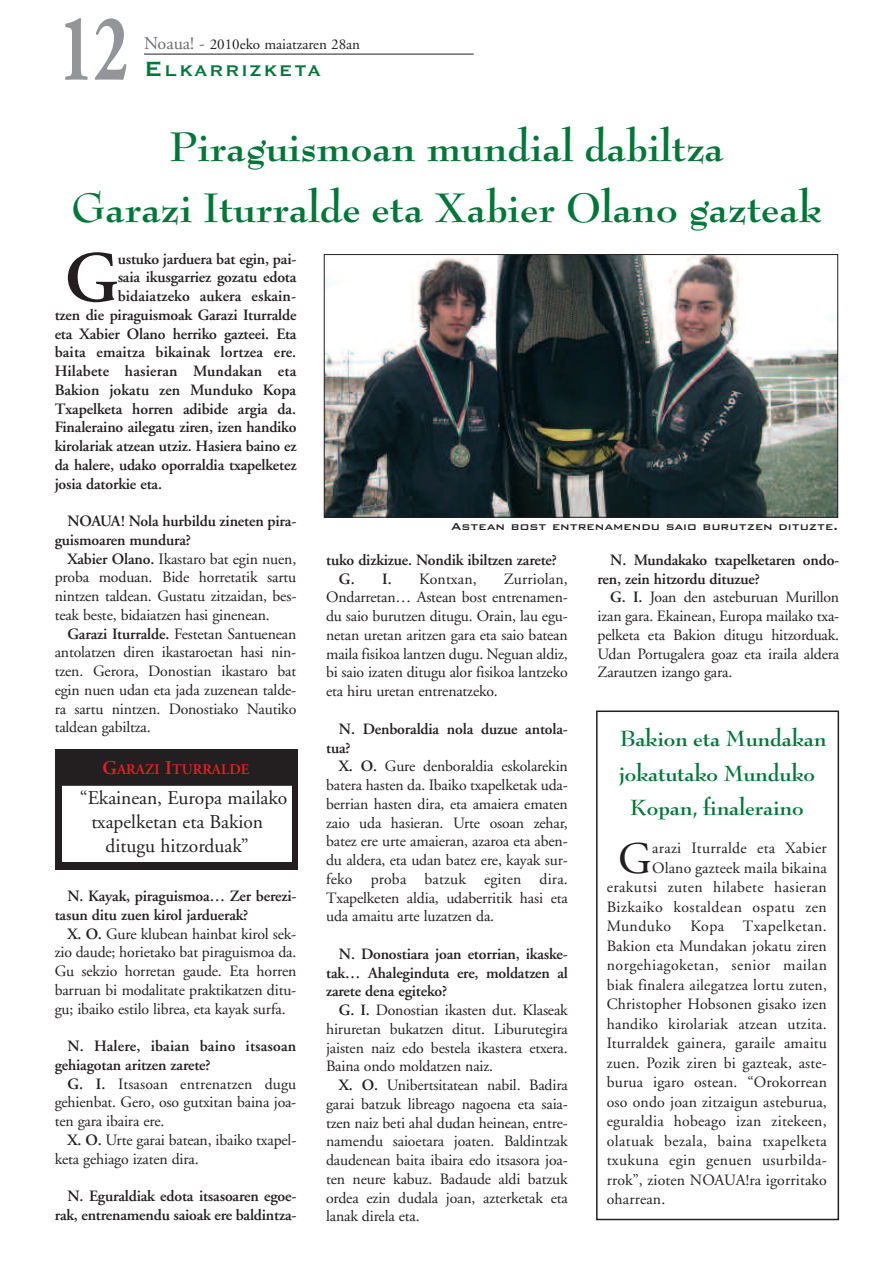
<style>
.page{position:relative;width:893px;height:1263px;background:#fff}
.page>*{position:absolute;margin:0;border:0;box-sizing:border-box;transform-origin:0 0}
.t1{font:700 95.55px "Adobe Garamond";color:#939598;scale:.7 1}
.t2{font:600 72.3px "Adobe Garamond";color:#231f20}
.t3{font:45.15px "Adobe Garamond";color:#231f20}
.t4{font:700 45px/61.5px "Bernhard Modern";color:#007638;text-align:center}
.t5{font:700 24px/34.5px "Bernhard Modern";letter-spacing:-.01em;color:#007638;text-align:center}
.t6{font:700 20.25px "Copperplate Gothic BT";letter-spacing:.085em;color:#007638}
.t7{font:19.5px "Adobe Garamond";color:#231f20}
.t8{font:15.75px/18.8px "Adobe Garamond";letter-spacing:.005em;color:#231f20;text-align:justify}
.t9{font:600 15.75px/18.8px "Adobe Garamond";letter-spacing:-.01em;color:#231f20}
.t10{font:600 15.75px "Adobe Garamond";letter-spacing:.01em;color:#231f20}
.t11{font:15.75px "Adobe Garamond";letter-spacing:.03em;color:#231f20}
.t12{font:15.75px "Adobe Garamond";letter-spacing:.025em;color:#231f20}
.t13{font:15px "Adobe Garamond";color:#231f20}
.t14{font:600 14.7px "Adobe Garamond";color:#ee1e24}
.t15{font:500 13.5px "Bank Gothic BT";color:#231f20}
.s1{font-size:18px;color:#6c6d70}
.s2{font-size:27px}
.s3{font-weight:600}
.s4{font-size:19.5px}
</style>
<div class="page">
<hr style="left:144px;top:54px;width:330px;height:1px;background:#231f20">
<img style="left:326px;top:256px;width:510px;height:260px">
<div style="left:324px;top:254px;width:514px;height:264px;border:1px solid #231f20"></div>
<div style="left:596px;top:710px;width:243px;height:510px;border:2px solid #231f20"></div>
<div style="left:55px;top:749px;width:243px;height:120px;background:#231f20"></div>
<div style="left:62px;top:786px;width:230px;height:76px;background:#fff"></div>
<div style="left:59px;top:754px;width:234px;height:32px;border:2px solid #231f20"></div>
<h1 class="t1" style="left:59px;top:11px;width:101px">12</h1>
<p class="t13" style="left:144px;top:38px;width:218px"><span class="s1">Noaua! -</span> 2010eko maiatzaren 28an</p>
<p class="t6" style="left:144px;top:58px;width:178px"><span class="s2">E</span>LKARRIZKETA</p>
<h3 class="t4" style="left:71px;top:117px;width:752px">Piraguismoan mundial dabiltza<br>Garazi Iturralde eta Xabier Olano gazteak</h3>
<h2 class="t2" style="left:65px;top:249px;width:55px">G</h2>
<p class="t9" style="left:118px;top:251px;width:180px">ustuko jarduera bat egin, pai-</p>
<p class="t9" style="left:118px;top:269px;width:180px">saia ikusgarriez gozatu edota</p>
<p class="t10" style="left:118px;top:290px;width:180px">bidaiatzeko aukera eskain-</p>
<p class="t9" style="left:55px;top:307px;width:243px">tzen die piraguismoak Garazi Iturralde</p>
<p class="t9" style="left:55px;top:326px;width:243px">eta Xabier Olano herriko gazteei. Eta</p>
<p class="t10" style="left:55px;top:346px;width:243px">baita emaitza bikainak lortzea ere.</p>
<p class="t10" style="left:55px;top:365px;width:243px">Hilabete hasieran Mundakan eta</p>
<p class="t9" style="left:55px;top:382px;width:243px">Bakion jokatu zen Munduko Kopa</p>
<p class="t9" style="left:55px;top:401px;width:243px">Txapelketa horren adibide argia da.</p>
<p class="t9" style="left:55px;top:419px;width:243px">Finaleraino ailegatu ziren, izen handiko</p>
<p class="t9" style="left:55px;top:438px;width:243px">kirolariak atzean utziz. Hasiera baino ez</p>
<p class="t9" style="left:55px;top:457px;width:243px">da halere, udako oporraldia txapelketez</p>
<p class="t9" style="left:55px;top:476px;width:109px">josia datorkie eta.</p>
<p class="t9" style="left:55px;top:513px;width:243px;text-indent:13px">NOAUA! Nola hurbildu zineten pira&shy;guismoaren mundura?</p>
<p class="t8" style="left:55px;top:551px;width:243px;text-indent:13px"><span class="s3">Xabier Olano.</span> Ikastaro bat egin nuen, proba moduan. Bide horretatik sartu nintzen taldean. Gustatu zitzaidan, bes&shy;teak beste, bidaiatzen hasi ginenean.</p>
<p class="t8" style="left:55px;top:626px;width:243px;text-indent:13px"><span class="s3">Garazi Iturralde.</span> Festetan Santuenean antolatzen diren ikastaroetan hasi nin&shy;tzen. Gerora, Donostian ikastaro bat egin nuen udan eta jada zuzenean talde&shy;ra sartu nintzen. Donostiako Nautiko taldean gabiltza.</p>
<p class="t15" style="left:451px;top:518px;width:388px">Astean bost entrenamendu saio burutzen dituzte.</p>
<p class="t9" style="left:597px;top:552px;width:243px;text-indent:13px">N. Mundakako txapelketaren ondo&shy;ren, zein hitzordu dituzue?</p>
<p class="t8" style="left:597px;top:589px;width:243px;text-indent:13px"><span class="s3">G. I.</span> Joan den asteburuan Murillon izan gara. Ekainean, Europa mailako txa&shy;pelketa eta Bakion ditugu hitzorduak.<br>Udan Portugalera goaz eta iraila aldera Zarautzen izango gara.</p>
<p class="t9" style="left:339px;top:552px;width:220px;text-indent:-13px">tuko dizkizue. Nondik ibiltzen zarete?<br>G. I.</p>
<p class="t8" style="left:326px;top:571px;width:243px;text-indent:178px">Zurriolan, Ondarretan… Astean bost entrenamen&shy;du saio burutzen ditugu. Orain, lau egu&shy;netan uretan aritzen gara eta saio batean maila fisikoa lantzen dugu. Neguan aldiz, bi saio izaten ditugu alor fisikoa lantzeko eta hiru uretan entrenatzeko.</p>
<p class="t9" style="left:326px;top:721px;width:243px;text-indent:13px">N. Denboraldia nola duzue antola&shy;tua?</p>
<p class="t8" style="left:326px;top:758px;width:243px;text-indent:13px"><span class="s3">X. O.</span> Gure denboraldia eskolarekin batera hasten da. Ibaiko txapelketak uda&shy;berrian hasten dira, eta amaiera ematen zaio uda hasieran. Urte osoan zehar, batez ere urte amaieran, azaroa eta aben&shy;du aldera, eta udan batez ere, kayak sur&shy;feko proba batzuk egiten dira.<br>Txapelketen aldia, udaberritik hasi eta uda amaitu arte luzatzen da.</p>
<p class="t9" style="left:326px;top:946px;width:243px;text-align:justify;text-indent:13px">N. Donostiara joan etorrian, ikaske&shy;tak… Ahaleginduta ere, moldatzen al zarete dena egiteko?</p>
<p class="t8" style="left:326px;top:1002px;width:243px;text-indent:13px"><span class="s3">G. I.</span> Donostian ikasten dut. Klaseak hiruretan bukatzen ditut. Liburutegira jaisten naiz edo bestela ikastera etxera.<br>Baina ondo moldatzen naiz.</p>
<p class="t8" style="left:326px;top:1077px;width:243px;text-indent:13px"><span class="s3">X. O.</span> Unibertsitatean nabil. Badira garai batzuk libreago nagoena eta saia&shy;tzen naiz beti ahal dudan heinean, entre&shy;namendu saioetara joaten. Baldintzak daudenean baita ibaira edo itsasora joa&shy;ten neure kabuz. Badaude aldi batzuk ordea ezin dudala joan, azterketak eta lanak direla eta.</p>
<p class="t8" style="left:419px;top:571px;width:59px">Kontxan,</p>
<h3 class="t5" style="left:619px;top:722px;width:209px">Bakion eta Mundakan jokatutako Munduko<br>Kopan, finaleraino</h3>
<h3 class="t3" style="left:618px;top:840px;width:35px">G</h3>
<p class="t8" style="left:652px;top:840px;width:176px">arazi Iturralde eta Xabier</p>
<p class="t14" style="left:103px;top:763px;width:148px"><span class="s4">G</span>ARAZI <span class="s4">I</span>TURRALDE</p>
<p class="t7" style="left:80px;top:790px;width:209px">“Ekainean, Europa mailako</p>
<p class="t7" style="left:91px;top:814px;width:173px">txapelketan eta Bakion</p>
<p class="t7" style="left:106px;top:838px;width:145px">ditugu hitzorduak”</p>
<p class="t8" style="left:652px;top:860px;width:176px">Olano gazteek maila bikaina</p>
<p class="t12" style="left:607px;top:881px;width:222px">erakutsi zuten hilabete hasieran</p>
<p class="t11" style="left:607px;top:900px;width:222px">Bizkaiko kostaldean ospatu zen</p>
<p class="t11" style="left:607px;top:920px;width:222px">Munduko Kopa Txapelketan.</p>
<p class="t8" style="left:607px;top:938px;width:222px">Bakion eta Mundakan jokatu ziren</p>
<p class="t11" style="left:607px;top:959px;width:222px">norgehiagoketan, senior mailan</p>
<p class="t8" style="left:607px;top:977px;width:222px">biak finalera ailegatzea lortu zuten,</p>
<p class="t8" style="left:607px;top:996px;width:222px">Christopher Hobsonen gisako izen</p>
<p class="t8" style="left:607px;top:1016px;width:221px">handiko kirolariak atzean utzita.</p>
<p class="t8" style="left:607px;top:1035px;width:222px">Iturraldek gainera, garaile amaitu</p>
<p class="t8" style="left:607px;top:1055px;width:222px">zuen. Pozik ziren bi gazteak, aste-</p>
<p class="t8" style="left:607px;top:1074px;width:222px">burua igaro ostean. “Orokorrean</p>
<p class="t8" style="left:607px;top:1094px;width:222px">oso ondo joan zitzaigun asteburua,</p>
<p class="t8" style="left:607px;top:1113px;width:221px">eguraldia hobeago izan zitekeen,</p>
<p class="t12" style="left:607px;top:1134px;width:222px">olatuak bezala, baina txapelketa</p>
<p class="t8" style="left:607px;top:1152px;width:221px">txukuna egin genuen usurbilda-</p>
<p class="t8" style="left:607px;top:1172px;width:222px">rrok”, zioten NOAUA!ra igorritako</p>
<p class="t8" style="left:607px;top:1191px;width:60px">oharrean.</p>
<p class="t9" style="left:55px;top:888px;width:243px;text-indent:13px">N. Kayak, piraguismoa… Zer berezi&shy;tasun ditu zuen kirol jarduerak?</p>
<p class="t8" style="left:55px;top:926px;width:243px;text-indent:13px"><span class="s3">X. O.</span> Gure klubean hainbat kirol sek&shy;zio daude; horietako bat piraguismoa da.<br>Gu sekzio horretan gaude. Eta horren barruan bi modalitate praktikatzen ditu&shy;gu; ibaiko estilo librea, eta kayak surfa.</p>
<p class="t9" style="left:55px;top:1038px;width:243px;text-indent:13px">N. Halere, ibaian baino itsasoan gehiagotan aritzen zarete?</p>
<p class="t8" style="left:55px;top:1076px;width:243px;text-indent:13px"><span class="s3">G. I.</span> Itsasoan entrenatzen dugu gehienbat. Gero, oso gutxitan baina joa&shy;ten gara ibaira ere.</p>
<p class="t8" style="left:55px;top:1132px;width:243px;text-indent:13px"><span class="s3">X. O.</span> Urte garai batean, ibaiko txapel&shy;keta gehiago izaten dira.</p>
<p class="t9" style="left:55px;top:1188px;width:243px;text-align:right">N. Eguraldiak edota itsasoaren egoe&shy;rak, entrenamendu saioak ere baldintza-</p>
</div>
